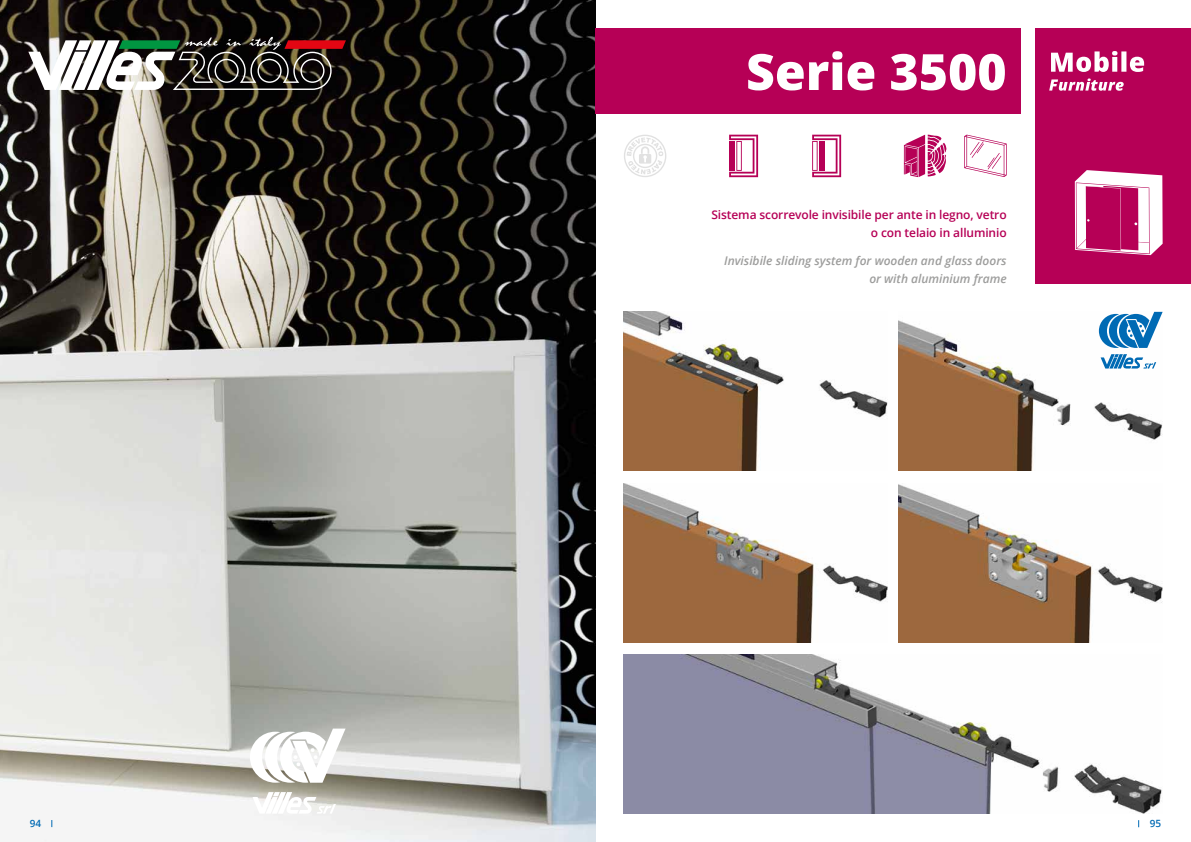
<style>
.page{position:relative;width:1191px;height:842px;background:#fff}
.page>*{position:absolute;margin:0;border:0;box-sizing:border-box;transform-origin:0 0}
.t1{font:800 50px "Open Sans";color:#fff}
.t2{font:600 12px/18.2px "Open Sans";letter-spacing:-.01em;color:#b60056;text-align:right}
.t3{font:italic 600 12px/18.2px "Open Sans";color:#9d9d9c;text-align:right}
.t4{font:600 10px "Open Sans";color:#006ab4}
</style>
<div class="page">
<img style="left:899px;top:484px;width:263px;height:158px">
<img style="left:624px;top:483px;width:263px;height:159px">
<img style="left:899px;top:320px;width:263px;height:151px">
<img style="left:624px;top:312px;width:263px;height:159px">
<img style="left:624px;top:655px;width:538px;height:159px">
<img style="left:0;top:0;width:595px;height:842px">
<svg style="left:252px;top:792px;width:84px;height:22px"></svg>
<svg style="left:250px;top:729px;width:95px;height:54px"></svg>
<div style="left:595px;top:28px;width:425px;height:85px;background:#b60056"></div>
<div style="left:1035px;top:28px;width:156px;height:255px;background:#b60056"></div>
<svg style="left:1049px;top:78px;width:74px;height:13px"></svg>
<svg style="left:1051px;top:51px;width:93px;height:21px"></svg>
<svg style="left:1074px;top:170px;width:88px;height:85px"></svg>
<svg style="left:1100px;top:354px;width:56px;height:15px"></svg>
<svg style="left:1098px;top:312px;width:64px;height:36px"></svg>
<svg style="left:624px;top:135px;width:42px;height:42px"></svg>
<svg style="left:729px;top:135px;width:29px;height:42px"></svg>
<svg style="left:812px;top:135px;width:29px;height:42px"></svg>
<svg style="left:904px;top:135px;width:42px;height:42px"></svg>
<svg style="left:964px;top:135px;width:42px;height:42px"></svg>
<svg style="left:28px;top:37px;width:318px;height:53px"></svg>
<h1 class="t1" style="left:746px;top:34px;width:262px">Serie 3500</h1>
<p class="t2" style="left:711px;top:205px;width:297px">Sistema scorrevole invisibile per ante in legno, vetro o con telaio in alluminio</p>
<p class="t3" style="left:724px;top:252px;width:284px">Invisibile sliding system for wooden and glass doors or with aluminium frame</p>
<p class="t4" style="left:30px;top:816px;width:13px">94</p>
<p class="t4" style="left:1149px;top:817px;width:13px">95</p>
</div>
